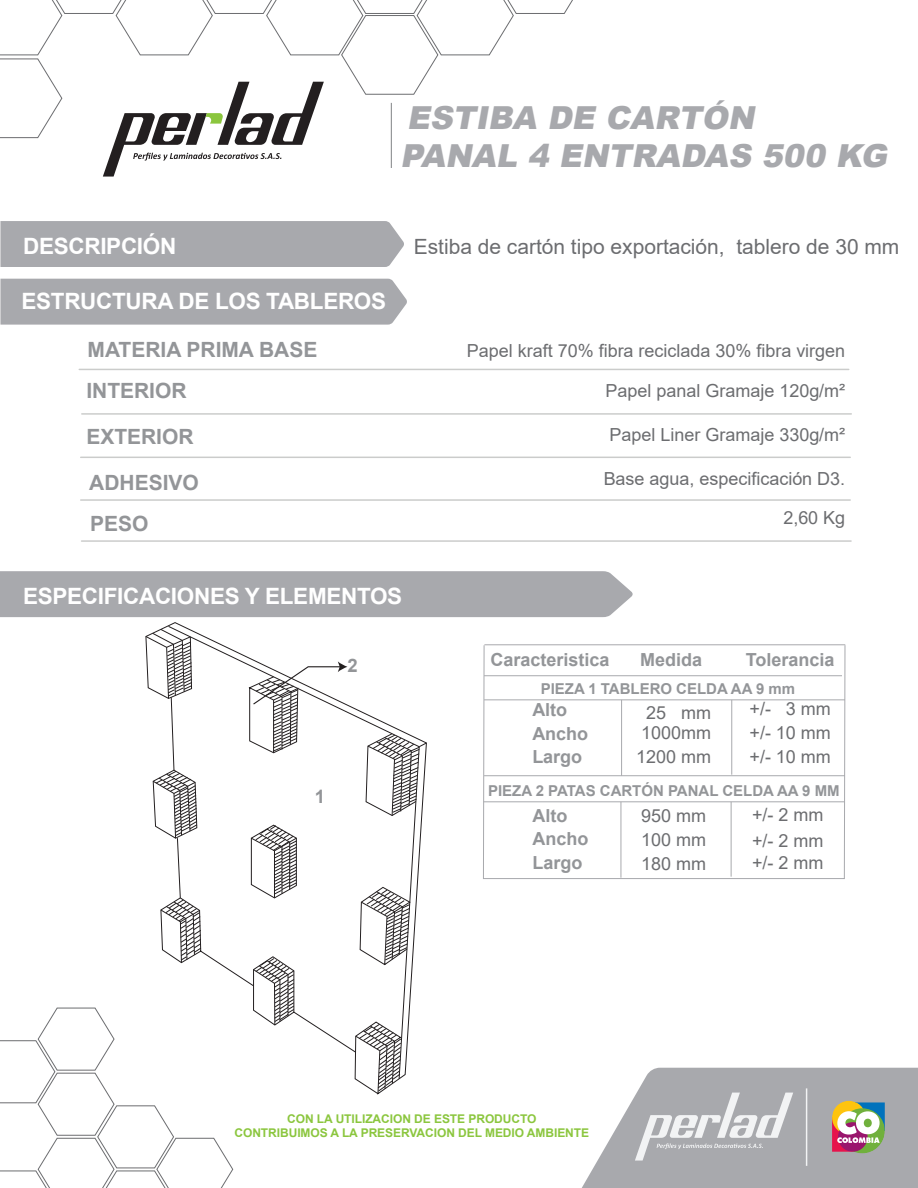
<style>
.page{position:relative;width:918px;height:1188px;background:#fff}
.page>*{position:absolute;margin:0;border:0;box-sizing:border-box;transform-origin:0 0}
.t1{font:italic 900 31.65px/38.1px "Arial";color:#a8a9ad}
.t2{font:700 22.5px "Arial";letter-spacing:-.015em;color:#fff}
.t3{font:700 21px/45.6px "Arial";color:#939598}
.t4{font:21px "Arial";color:#6c6d70}
.t5{font:700 18.6px "Arial";color:#939598}
.t6{font:18px/23.9px "Arial";color:#6c6d70}
.t7{font:700 18px/23.9px "Arial";color:#939598}
.t8{font:700 15px "Arial";color:#939598}
.t9{font:700 12px/14.4px "Arial";letter-spacing:-.005em;color:#8bc63e;text-align:center}
.s1{color:#fff}
</style>
<div class="page">
<div style="left:0;top:279px;width:407px;height:46px;background:#a8a9ad"></div>
<svg style="left:582px;top:1068px;width:336px;height:120px;fill:#a8a9ad"></svg>
<svg style="left:635px;top:1093px;width:158px;height:68px"></svg>
<hr style="left:806px;top:1088px;width:1px;height:78px;background:#f2f3f4">
<div style="left:832px;top:1117px;width:34px;height:35px;background:#e6134c"></div>
<div style="left:854px;top:1102px;width:31px;height:29px;background:#0072bc"></div>
<div style="left:832px;top:1101px;width:34px;height:33px;background:#fec40e;border-radius:50%"></div>
<svg style="left:837px;top:1108px;width:48px;height:45px;background:#b6a99b"></svg>
<div style="left:0;top:221px;width:404px;height:46px;background:#a8a9ad"></div>
<hr style="left:79px;top:369px;width:770px;height:1px;background:#cbcccb">
<hr style="left:82px;top:413px;width:769px;height:2px;background:#cbcccb">
<hr style="left:81px;top:457px;width:769px;height:1px;background:#cbcccb">
<hr style="left:81px;top:499px;width:769px;height:2px;background:#cbcccb">
<hr style="left:82px;top:540px;width:769px;height:2px;background:#cbcccb">
<div style="left:0;top:571px;width:633px;height:46px;background:#a8a9ad"></div>
<hr style="left:484px;top:644px;width:361px;height:1px;background:#a8a9ad">
<svg style="left:483px;top:645px;width:363px;height:234px"></svg>
<svg style="left:0;top:0;width:573px;height:177px"></svg>
<svg style="left:0;top:629px;width:427px;height:559px"></svg>
<h1 class="t1" style="left:400px;top:97px;width:496px">ESTIBA DE CARTÓN<br>PANAL 4 ENTRADAS 500 KG</h1>
<p class="t2" style="left:23px;top:230px;width:155px">DESCRIPCIÓN</p>
<p class="t2" style="left:22px;top:285px;width:366px">ESTRUCTURA DE LOS TABLEROS</p>
<p class="t3" style="left:88px;top:327px;width:231px">MATERIA PRIMA BASE</p>
<p class="t3" style="left:86px;top:368px;width:109px">INTERIOR<br>EXTERIOR</p>
<p class="t3" style="left:89px;top:463px;width:111px;line-height:41px">ADHESIVO<br>PESO</p>
<p class="t4" style="left:414px;top:232px;width:487px">Estiba de cartón tipo exportación, tablero de 30 mm</p>
<p class="t6" style="left:467px;top:339px;width:380px">Papel kraft 70% fibra reciclada 30% fibra virgen</p>
<p class="t6" style="left:606px;top:379px;width:241px">Papel panal Gramaje 120g/m²</p>
<p class="t6" style="left:610px;top:422px;width:237px">Papel Liner Gramaje 330g/m²</p>
<p class="t6" style="left:604px;top:459px;width:243px;line-height:39px;text-align:right">Base agua, especificación D3.<br>2,60 Kg</p>
<p class="t2" style="left:23px;top:580px;width:381px">ESPECIFICACIONES Y ELEMENTOS</p>
<p class="t5" style="left:347px;top:653px;width:12px">2</p>
<p class="t5" style="left:315px;top:784px;width:12px">1</p>
<p class="t7" style="left:491px;top:648px;width:120px">Caracteristica</p>
<p class="t8" style="left:541px;top:678px;width:256px">PIEZA 1 TABLERO CELDA AA 9 mm</p>
<p class="t7" style="left:640px;top:648px;width:63px">Medida</p>
<p class="t7" style="left:746px;top:648px;width:90px">Tolerancia</p>
<p class="t6" style="left:646px;top:701px;width:66px">25 mm</p>
<p class="t6" style="left:750px;top:697px;width:83px;text-align:justify">+/- <span class="s1">0</span>3 mm +/- 10 mm +/- 10 mm</p>
<p class="t7" style="left:532px;top:698px;width:36px">Alto</p>
<p class="t7" style="left:532px;top:722px;width:57px">Ancho</p>
<p class="t6" style="left:641px;top:721px;width:71px">1000mm</p>
<p class="t7" style="left:532px;top:745px;width:51px">Largo</p>
<p class="t6" style="left:636px;top:745px;width:76px">1200 mm</p>
<p class="t8" style="left:488px;top:780px;width:353px">PIEZA 2 PATAS CARTÓN PANAL CELDA AA 9 MM</p>
<p class="t7" style="left:533px;top:804px;width:36px">Alto</p>
<p class="t6" style="left:641px;top:804px;width:66px">950 mm</p>
<p class="t7" style="left:533px;top:827px;width:57px">Ancho<br>Largo</p>
<p class="t6" style="left:752px;top:802px;width:73px;line-height:25.3px">+/- 2 mm +/- 2 mm</p>
<p class="t6" style="left:752px;top:851px;width:73px">+/- 2 mm</p>
<p class="t6" style="left:641px;top:828px;width:66px">100 mm<br>180 mm</p>
<p class="t9" style="left:235px;top:1111px;width:356px">CON LA UTILIZACION DE ESTE PRODUCTO<br>CONTRIBUIMOS A LA PRESERVACION DEL MEDIO AMBIENTE</p>
</div>
